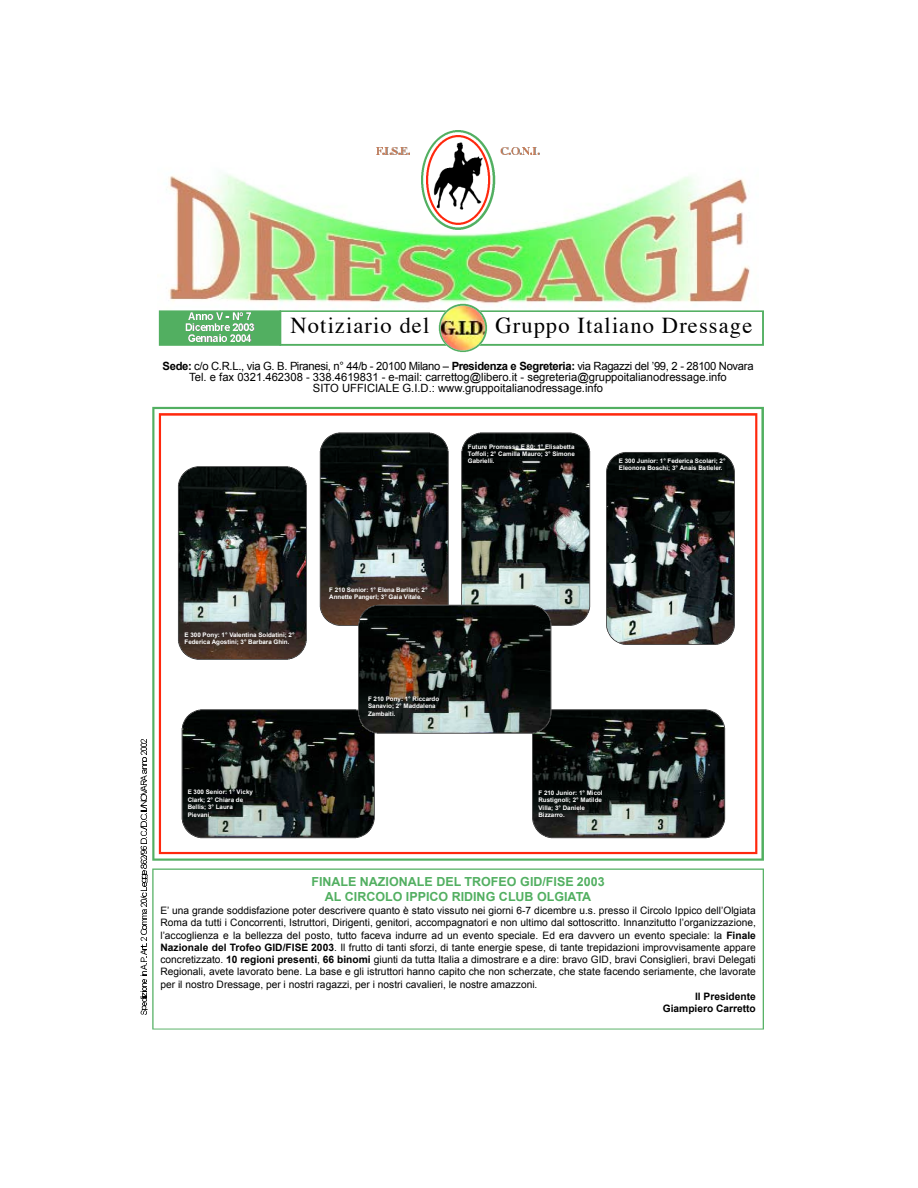
<style>
.page{position:relative;width:918px;height:1188px;background:#fff}
.page>*{position:absolute;margin:0;border:0;box-sizing:border-box;transform-origin:0 0}
.t1{font:22.65px "Times";letter-spacing:.05em;color:#000}
.t2{font:700 12.45px/15px "Arial";color:#52af61;text-align:center}
.t3{font:11.4px/11.2px "Arial";color:#000;text-align:center}
.t4{font:10.2px "Arial";color:#000}
.t5{font:700 10.2px "Arial";color:#000}
.t6{font:700 6.3px/7.5px "Arial";color:#fff}
.s1{font-weight:700}
</style>
<div class="page">
<img style="left:158px;top:174px;width:592px;height:144px">
<svg style="left:376px;top:147px;width:34px;height:8px"></svg>
<svg style="left:421px;top:130px;width:118px;height:100px"></svg>
<svg style="left:152px;top:407px;width:612px;height:454px"></svg>
<svg style="left:159px;top:304px;width:605px;height:48px"></svg>
<svg style="left:140px;top:739px;width:8px;height:276px"></svg>
<svg style="left:159px;top:413px;width:598px;height:441px"></svg>
<svg style="left:152px;top:869px;width:612px;height:161px"></svg>
<img style="left:178px;top:433px;width:557px;height:405px">
<p class="t1" style="left:290px;top:316px;width:141px">Notiziario del</p>
<p class="t1" style="left:496px;top:316px;width:258px">Gruppo Italiano Dressage</p>
<p class="t3" style="left:163px;top:360px;width:592px"><span class="s1">S e d e :</span> c/o C.R.L., via G. B. Piranesi, n° 44/b - 20100 Milano – <span class="s1">Presidenza e Segreteria:</span> via Ragazzi del ’99, 2 - 28100 Novara<br>Tel. e fax 0321.462308 - 338.4619831 - e-mail: carrettog@libero.it - segreteria@gruppoitalianodressage.info<br>SITO UFFICIALE G.I.D.: www.gruppoitalianodressage.info</p>
<p class="t6" style="left:468px;top:443px;width:108px;text-align:justify">Future Promesse E 80: 1° Elisabetta Toffoli; 2° Camilla Mauro; 3° Simone Gabrielli.</p>
<p class="t6" style="left:619px;top:457px;width:108px">E 300 Junior: 1° Federica Scolari; 2°<br>Eleonora Boschi; 3° Anais Bstieler.</p>
<p class="t6" style="left:185px;top:631px;width:112px">E 300 Pony: 1° Valentina Soldatini; 2°<br>Federica Agostini; 3° Barbara Ghin.</p>
<p class="t6" style="left:188px;top:788px;width:67px">E 300 Senior: 1° Vicky<br>Clark; 2° Chiara de<br>Bellis; 3° Laura<br>Pievani.</p>
<p class="t6" style="left:329px;top:586px;width:100px">F 210 Senior: 1° Elena Barilari; 2°<br>Annette Pangerl; 3° Gaia Vitale.</p>
<p class="t6" style="left:368px;top:695px;width:73px">F 210 Pony: 1° Riccardo<br>Sanavio; 2° Maddalena<br>Zambaiti.</p>
<p class="t6" style="left:538px;top:789px;width:66px">F 210 Junior: 1° Micol<br>Rustignoli; 2° Matilde<br>Villa; 3° Daniele<br>Bizzarro.</p>
<p class="t2" style="left:311px;top:874px;width:295px">FINALE NAZIONALE DEL TROFEO GID/FISE 2003<br>AL CIRCOLO IPPICO RIDING CLUB OLGIATA</p>
<p class="t4" style="left:160px;top:905px;width:597px">E’ una grande soddisfazione poter descrivere quanto è stato vissuto nei giorni 6-7 dicembre u.s. presso il Circolo Ippico dell’Olgiata</p>
<p class="t4" style="left:160px;top:917px;width:597px">Roma da tutti i Concorrenti, Istruttori, Dirigenti, genitori, accompagnatori e non ultimo dal sottoscritto. Innanzitutto l’organizzazione,</p>
<p class="t4" style="left:160px;top:929px;width:597px">l’accoglienza e la bellezza del posto, tutto faceva indurre ad un evento speciale. Ed era davvero un evento speciale: la <span class="s1">F in a le</span></p>
<p class="t4" style="left:160px;top:942px;width:597px"><span class="s1">Nazionale del Trofeo GID/FISE 2003</span>. Il frutto di tanti sforzi, di tante energie spese, di tante trepidazioni improvvisamente appare</p>
<p class="t4" style="left:160px;top:954px;width:597px">concretizzato. <span class="s1">10 regioni presenti</span>, <span class="s1">66 binomi</span> giunti da tutta Italia a dimostrare e a dire: bravo GID, bravi Consiglieri, bravi Delegati</p>
<p class="t4" style="left:160px;top:966px;width:597px">Regionali, avete lavorato bene. La base e gli istruttori hanno capito che non scherzate, che state facendo seriamente, che lavorate</p>
<p class="t4" style="left:160px;top:978px;width:379px">per il nostro Dressage, per i nostri ragazzi, per i nostri cavalieri, le nostre amazzoni.</p>
<p class="t5" style="left:695px;top:991px;width:62px">Il Presidente</p>
<p class="t5" style="left:663px;top:1003px;width:95px">Giampiero Carretto</p>
</div>
